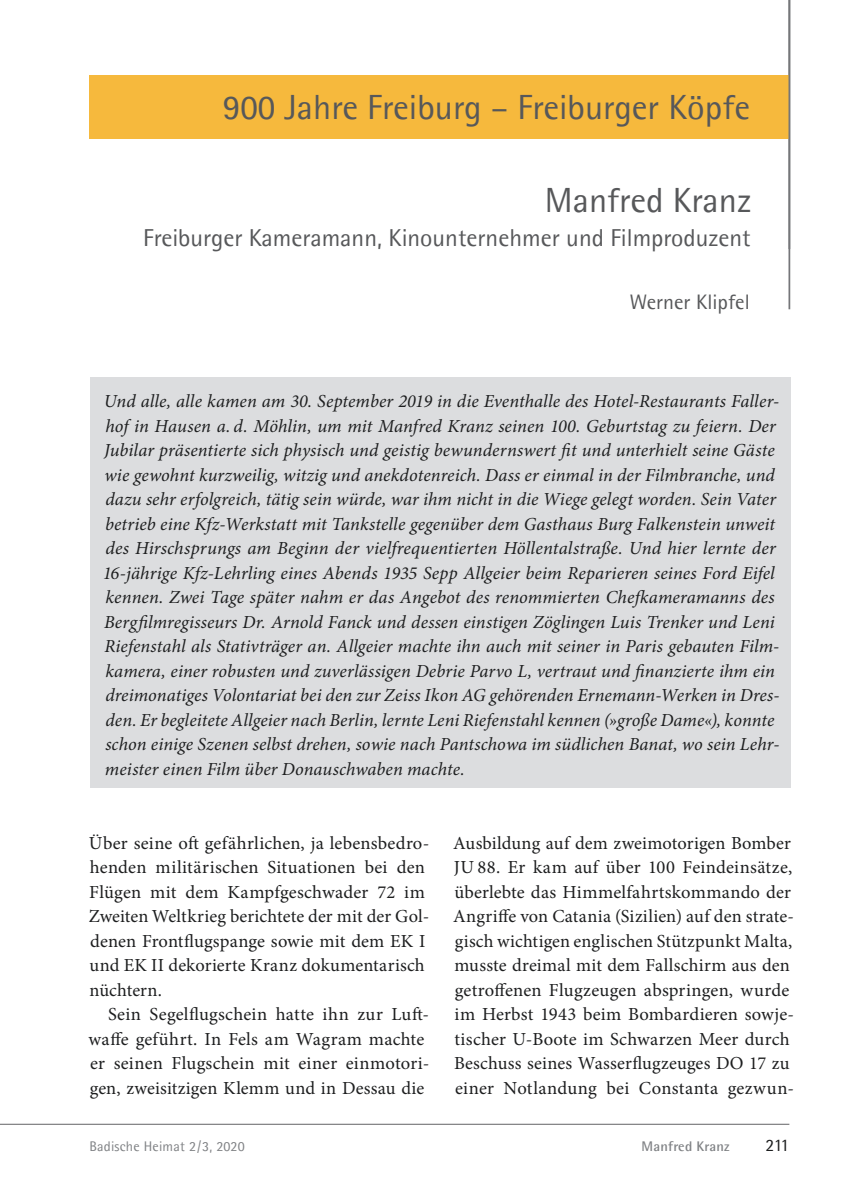
<style>
.page{position:relative;width:844px;height:1191px;background:#fff}
.page>*{position:absolute;margin:0;border:0;box-sizing:border-box;transform-origin:0 0}
.t1{font:35px "Agfa Rotis Semisans";color:#57585a}
.t2{font:24.5px "Agfa Rotis Semisans";color:#57585a}
.t3{font:21px "Agfa Rotis Semisans";color:#57585a}
.t4{font:italic 18.38px/24.5px "Minion Pro";color:#1d1e1f}
.t5{font:18.38px/24.5px "Minion Pro";letter-spacing:.01em;color:#1d1e1f}
.t6{font:17.5px "Agfa Rotis Semisans";color:#1d1e1f}
.t7{font:14px "Agfa Rotis Semisans";letter-spacing:.015em;color:#808285}
.t8{font:700 14px "Agfa Rotis Semisans";letter-spacing:.015em;color:#808285}
</style>
<div class="page">
<hr style="left:0;top:1124px;width:789px;height:1px;background:#636366">
<div style="left:89px;top:75px;width:700px;height:64px;background:#f6b93d"></div>
<hr style="left:788px;top:0;width:2px;height:309px;background:#757679">
<div style="left:90px;top:378px;width:700px;height:410px;background:#dcdddf"></div>
<p class="t1" style="left:223px;top:87px;width:528px">900 Jahre Freiburg – Freiburger Köpfe</p>
<p class="t1" style="left:545px;top:180px;width:208px">Manfred Kranz</p>
<p class="t2" style="left:143px;top:223px;width:609px">Freiburger Kameramann, Kinounternehmer und Filmproduzent</p>
<p class="t3" style="left:629px;top:290px;width:121px">Werner Klipfel</p>
<p class="t4" style="left:103px;top:391px;width:678px">Und alle, alle kamen am 30. September 2019 in die Eventhalle des Hotel-Restaurants Faller&shy;hof in Hausen a. d. Möhlin, um mit Manfred Kranz seinen 100. Geburtstag zu feiern. Der Jubilar präsentierte sich physisch und geistig bewundernswert fit und unterhielt seine Gäste wie gewohnt kurzweilig, witzig und anekdotenreich. Dass er einmal in der Filmbranche, und dazu sehr erfolgreich, tätig sein würde, war ihm nicht in die Wiege gelegt worden. Sein Vater betrieb eine Kfz-Werkstatt mit Tankstelle gegenüber dem Gasthaus Burg Falkenstein unweit des Hirschsprungs am Beginn der vielfrequentierten Höllentalstraße. Und hier lernte der 16-jährige Kfz-Lehrling eines Abends 1935 Sepp Allgeier beim Reparieren seines Ford Eifel kennen. Zwei Tage später nahm er das Angebot des renommierten Chefkameramanns des Bergfilmregisseurs Dr. Arnold Fanck und dessen einstigen Zöglingen Luis Trenker und Leni Riefenstahl als Stativträger an. Allgeier machte ihn auch mit seiner in Paris gebauten Film&shy;kamera, einer robusten und zuverlässigen Debrie Parvo L, vertraut und finanzierte ihm ein dreimonatiges Volontariat bei den zur Zeiss Ikon AG gehörenden Ernemann-Werken in Dres&shy;den. Er begleitete Allgeier nach Berlin, lernte Leni Riefenstahl kennen (»große Dame«), konnte schon einige Szenen selbst drehen, sowie nach Pantschowa im südlichen Banat, wo sein Lehr&shy;meister einen Film über Donauschwaben machte.</p>
<p class="t5" style="left:89px;top:832px;width:342px">Über seine oft gefährlichen, ja lebensbedro-</p>
<p class="t5" style="left:90px;top:856px;width:336px">henden militärischen Situationen bei den</p>
<p class="t5" style="left:89px;top:881px;width:337px">Flügen mit dem Kampfgeschwader 72 im</p>
<p class="t5" style="left:89px;top:905px;width:342px">Zweiten Weltkrieg berichtete der mit der Gol-</p>
<p class="t5" style="left:90px;top:930px;width:337px">denen Frontflugspange sowie mit dem EK I</p>
<p class="t5" style="left:89px;top:954px;width:337px">und EK II dekorierte Kranz dokumentarisch</p>
<p class="t5" style="left:89px;top:979px;width:74px">nüchtern.</p>
<p class="t5" style="left:108px;top:1003px;width:322px">Sein Segelflugschein hatte ihn zur Luft-</p>
<p class="t5" style="left:89px;top:1028px;width:337px">waffe geführt. In Fels am Wagram machte</p>
<p class="t5" style="left:90px;top:1052px;width:341px">er seinen Flugschein mit einer einmotori-</p>
<p class="t5" style="left:90px;top:1077px;width:336px">gen, zweisitzigen Klemm und in Dessau die</p>
<p class="t5" style="left:453px;top:832px;width:342px">Ausbildung auf dem zweimotorigen Bomber JU 88. Er kam auf über 100 Feindeinsätze, überlebte das Himmelfahrtskommando der Angriffe von Catania (Sizilien) auf den strate&shy;gisch wichtigen englischen Stützpunkt Malta, musste dreimal mit dem Fallschirm aus den getroffenen Flugzeugen abspringen, wurde im Herbst 1943 beim Bombardieren sowje&shy;tischer U-Boote im Schwarzen Meer durch Beschuss seines Wasserflugzeuges DO 17 zu einer Notlandung bei Constanta gezwun-</p>
<p class="t7" style="left:89px;top:1137px;width:157px">Badische Heimat 2 / 3, 2020</p>
<p class="t8" style="left:641px;top:1137px;width:89px">Manfred Kranz</p>
<p class="t6" style="left:765px;top:1134px;width:25px">211</p>
</div>
